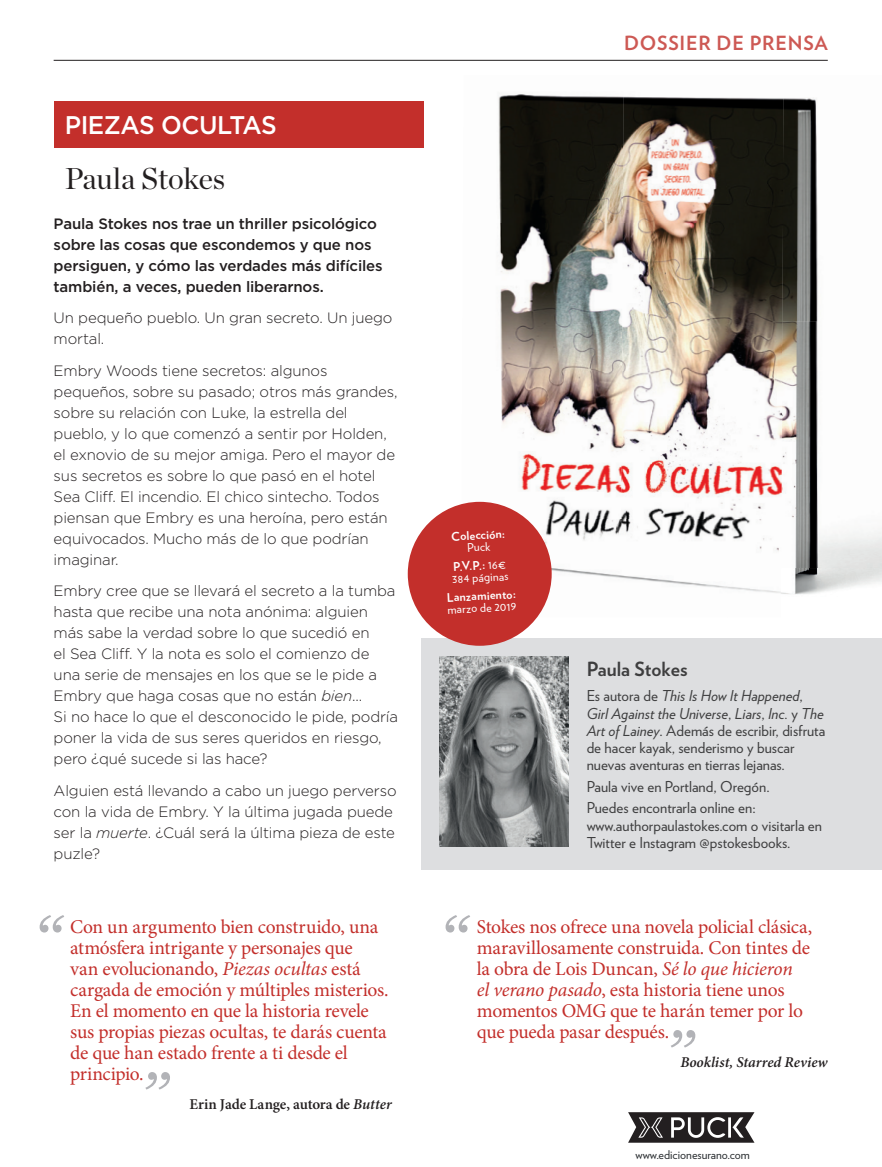
<style>
.page{position:relative;width:882px;height:1167px;background:#fff}
.page>*{position:absolute;margin:0;border:0;box-sizing:border-box;transform-origin:0 0}
.t1{font:30px "Chronicle Display";color:#231f20}
.t2{font:500 25.5px "Gotham";color:#fff;scale:.96 1}
.t3{font:19.5px/21px "Minion Pro";letter-spacing:-.015em;color:#c32f2b}
.t4{font:700 19.5px "Verlag";letter-spacing:.04em;color:#cd5954}
.t5{font:700 19.5px "Verlag";color:#3e3e3f}
.t6{font:300 15px/21px "Gotham";letter-spacing:-.01em;color:#231f20}
.t7{font:15px/17.2px "Verlag";color:#3e3e3f}
.t8{font:500 15px/21px "Gotham";letter-spacing:-.01em;color:#231f20}
.t9{font:600 15px "Minion Pro";letter-spacing:-.01em;color:#231f20}
.t10{font:italic 600 15px "Minion Pro";color:#231f20}
.t11{font:12px/18.5px "Verlag";color:#fff;text-align:center}
.t12{font:700 12px "Verlag";color:#fff}
.t13{font:12px "Verlag";color:#2c3033}
.s1{font-style:italic}
.s2{font-weight:700}
</style>
<div class="page">
<hr style="left:54px;top:60px;width:773px;height:1px;background:#231f20">
<img style="left:498px;top:94px;width:282px;height:277px">
<img style="left:780px;top:98px;width:102px;height:497px">
<img style="left:462px;top:371px;width:320px;height:246px">
<div style="left:54px;top:101px;width:370px;height:47px;background:#c32f2b"></div>
<div style="left:421px;top:638px;width:461px;height:231px;background:#dddee0"></div>
<img style="left:439px;top:656px;width:130px;height:191px">
<div style="left:408px;top:502px;width:143px;height:143px;background:#c32f2b;border-radius:50%"></div>
<svg style="left:628px;top:1112px;width:126px;height:30px"></svg>
<svg style="left:40px;top:915px;width:24px;height:17px"></svg>
<svg style="left:145px;top:1072px;width:25px;height:17px"></svg>
<svg style="left:671px;top:1030px;width:24px;height:17px"></svg>
<svg style="left:445px;top:915px;width:25px;height:17px"></svg>
<h2 class="t2" style="left:65px;top:111px;width:222px">PIEZAS OCULTAS</h2>
<h1 class="t1" style="left:65px;top:155px;width:162px">Paula Stokes</h1>
<p class="t8" style="left:54px;top:212px;width:330px">Paula Stokes nos trae un thriller psicológico sobre las cosas que escondemos y que nos persiguen, y cómo las verdades más difíciles también, a veces, pueden liberarnos.</p>
<p class="t6" style="left:54px;top:307px;width:340px">Un pequeño pueblo. Un gran secreto. Un juego mortal.</p>
<p class="t6" style="left:54px;top:360px;width:345px">Embry Woods tiene secretos: algunos pequeños, sobre su pasado; otros más grandes, sobre su relación con Luke, la estrella del pueblo, y lo que comenzó a sentir por Holden, el exnovio de su mejor amiga. Pero el mayor de sus secretos es sobre lo que pasó en el hotel Sea Cliff. El incendio. El chico sintecho. Todos piensan que Embry es una heroína, pero están equivocados. Mucho más de lo que podrían imaginar.</p>
<p class="t6" style="left:54px;top:580px;width:346px">Embry cree que se llevará el secreto a la tumba hasta que recibe una nota anónima: alguien más sabe la verdad sobre lo que sucedió en<br>el Sea Cliff. Y la nota es solo el comienzo de una serie de mensajes en los que se le pide a Embry que haga cosas que no están <span class="s1">bien</span>...<br>Si no hace lo que el desconocido le pide, podría poner la vida de sus seres queridos en riesgo, pero ¿qué sucede si las hace?</p>
<p class="t6" style="left:54px;top:780px;width:344px">Alguien está llevando a cabo un juego perverso con la vida de Embry. Y la última jugada puede ser la <span class="s1">muerte</span>. ¿Cuál será la última pieza de este puzle?</p>
<p class="t3" style="left:70px;top:915px;width:320px">Con un argumento bien construido, una atmósfera intrigante y personajes que<br>van evolucionando, <span class="s1">Piezas ocultas</span> está cargada de emoción y múltiples misterios.<br>En el momento en que la historia revele sus propias piezas ocultas, te darás cuenta de que han estado frente a ti desde el principio.</p>
<p class="t9" style="left:189px;top:1095px;width:204px">Erin Jade Lange, autora de <span class="s1">Butter</span></p>
<h3 class="t4" style="left:624px;top:28px;width:205px">DOSSIER DE PRENSA</h3>
<p class="t12" style="left:451px;top:527px;width:55px;rotate:-3deg">Colección:</p>
<p class="t11" style="left:452px;top:538px;width:54px;rotate:-3deg">Puck<br><span class="s2">P.V.P.:</span> 16€</p>
<p class="t11" style="left:451px;top:569px;width:58px;rotate:-3deg">384 páginas</p>
<p class="t12" style="left:446px;top:588px;width:70px;rotate:-3deg">Lanzamiento:</p>
<p class="t11" style="left:447px;top:599px;width:70px;rotate:-3deg">marzo de 2019</p>
<h3 class="t5" style="left:586px;top:653px;width:102px">Paula Stokes</h3>
<p class="t7" style="left:586px;top:686px;width:240px">Es autora de <span class="s1">This Is How It Happened</span>, <span class="s1">Girl Against the Universe</span>, <span class="s1">Liars</span>, <span class="s1">Inc.</span> y <span class="s1">The Art of Lainey</span>. Además de escribir, disfruta de hacer kayak, senderismo y buscar nuevas aventuras en tierras lejanas.</p>
<p class="t7" style="left:586px;top:775px;width:184px;line-height:21.5px">Paula vive en Portland, Oregón.<br>Puedes encontrarla online en:</p>
<p class="t7" style="left:586px;top:815px;width:237px">www.authorpaulastokes.com o visitarla en<br>Twitter e Instagram @pstokesbooks.</p>
<p class="t3" style="left:477px;top:915px;width:337px">Stokes nos ofrece una novela policial clásica, maravillosamente construida. Con tintes de la obra de Lois Duncan, <span class="s1">Sé lo que hicieron<br>el verano pasado</span>, esta historia tiene unos momentos OMG que te harán temer por lo que pueda pasar después.</p>
<p class="t10" style="left:680px;top:1053px;width:149px">Booklist, Starred Review</p>
<p class="t13" style="left:635px;top:1145px;width:116px">www.edicionesurano.com</p>
</div>
